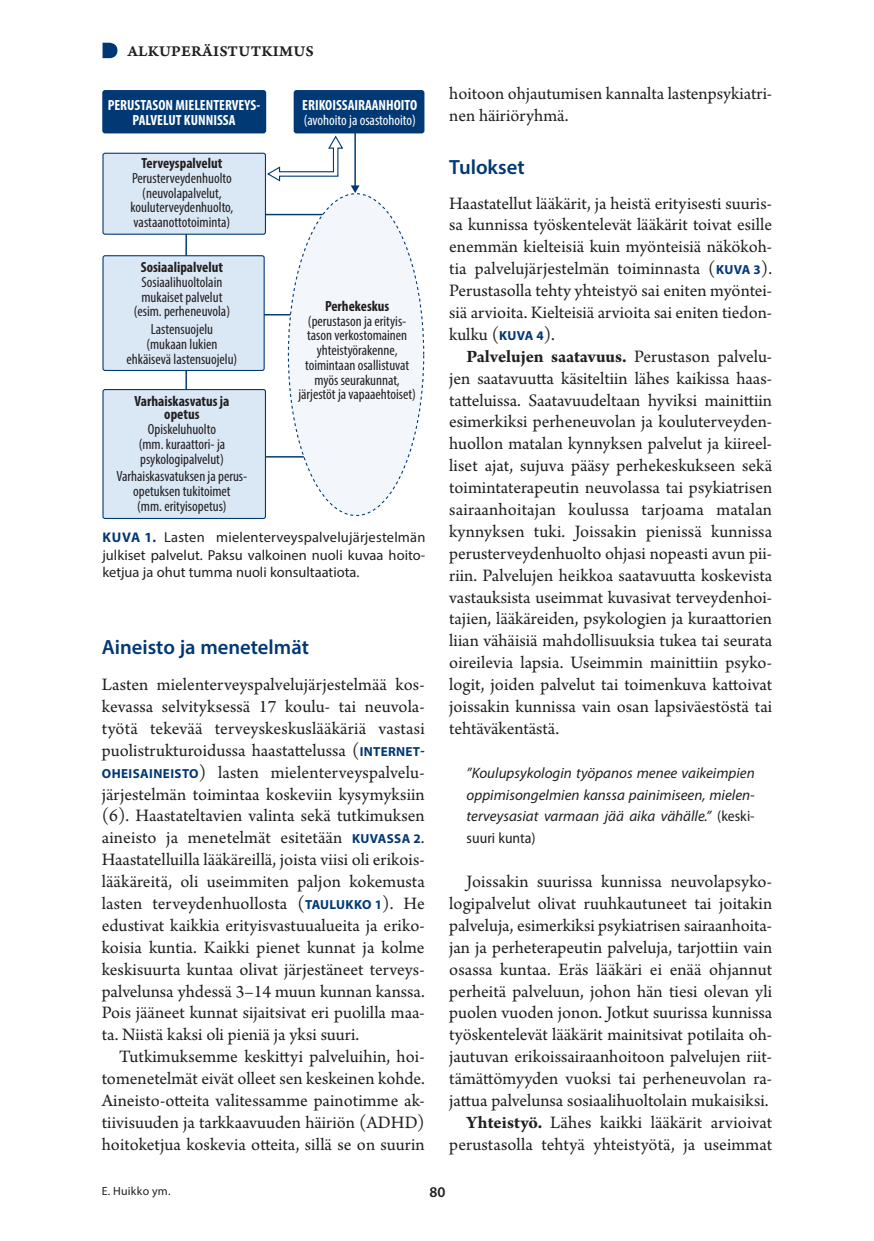
<style>
.page{position:relative;width:874px;height:1241px;background:#fff}
.page>*{position:absolute;margin:0;border:0;box-sizing:border-box;transform-origin:0 0}
.v1{font:600 20.65px "Myriad Pro";color:#013874}
.l_ei_sis{font:18.38px/21.9px "Arno Pro";color:#231f20;text-align:justify}
.vinj{font:15.75px "Arno Pro Smbd Caption";letter-spacing:.015em;color:#231f20}
.lp{font:italic 15.05px/21.9px "Myriad Pro";color:#231f20;text-align:justify}
.t1{font:600 14.88px "Myriad Pro";color:#231f20}
.t2{font:condensed 14.7px/14.7px "Myriad Pro";color:#231f20;text-align:center}
.t3{font:condensed 14.7px/14.7px "Myriad Pro";color:#fff}
.t4{font:700 condensed 14.7px/14.7px "Myriad Pro";color:#fff;text-align:center}
.t5{font:700 condensed 14.7px/13.3px "Myriad Pro";color:#231f20;text-align:center}
.kt{font:14.35px/17.5px "Myriad Pro";color:#231f20;text-align:justify}
.Ala{font:11.9px "Myriad Pro";letter-spacing:.02em;color:#231f20}
.s1{font-weight:700}
.s2{font-weight:700;font-size:14px;color:#013874}
.s3{font-family:"Myriad Pro";font-weight:700;font-size:13.12px;color:#013874}
.s4{font-style:normal;font-stretch:semi-condensed}
</style>
<div class="page">
<hr style="left:258px;top:456px;width:56px;height:1px;background:#013975">
<hr style="left:257px;top:314px;width:48px;height:1px;background:#013975">
<hr style="left:257px;top:214px;width:87px;height:1px;background:#013975">
<div style="left:288px;top:194px;width:135px;height:321px;background:#f3f7fb;border-radius:50%"></div>
<hr style="left:185px;top:220px;width:2px;height:181px;background:#013975">
<div style="left:103px;top:91px;width:162px;height:42px;background:#013975;border-radius:2px"></div>
<div style="left:102px;top:90px;width:164px;height:43px;border:1px solid #013975;border-radius:2px"></div>
<div style="left:103px;top:153px;width:162px;height:81px;background:#dae7f5;border-radius:2px"></div>
<div style="left:102px;top:153px;width:164px;height:82px;border:1px solid #013975;border-radius:2px"></div>
<div style="left:103px;top:256px;width:161px;height:114px;background:#dae7f5;border-radius:2px"></div>
<div style="left:102px;top:255px;width:162px;height:116px;border:1px solid #013975;border-radius:2px"></div>
<div style="left:103px;top:389px;width:162px;height:129px;background:#dae7f5;border-radius:2px"></div>
<div style="left:102px;top:389px;width:164px;height:130px;border:1px solid #013975;border-radius:2px"></div>
<div style="left:294px;top:91px;width:129px;height:42px;background:#013975;border-radius:2px"></div>
<div style="left:293px;top:90px;width:131px;height:43px;border:1px solid #013975;border-radius:2px"></div>
<hr style="left:354px;top:128px;width:2px;height:59px;background:#013975">
<svg style="left:350px;top:185px;width:9px;height:8px"></svg>
<svg style="left:267px;top:135px;width:77px;height:47px"></svg>
<svg style="left:102px;top:43px;width:15px;height:15px"></svg>
<p class="vinj" style="left:127px;top:41px;width:188px">ALKUPERÄISTUTKIMUS</p>
<p class="t4" style="left:108px;top:97px;width:154px">PERUSTASON MIELENTERVEYS-<br>PALVELUT KUNNISSA</p>
<p class="t3" style="left:302px;top:97px;width:116px"><span class="s1">ERIKOISSAIRAANHOITO </span>(avohoito ja osastohoito)</p>
<p class="t2" style="left:130px;top:156px;width:104px"><span class="s1">Terveyspalvelut<br></span>Perusterveydenhuolto (neuvolapalvelut, kouluterveydenhuolto, vastaanottotoiminta)</p>
<p class="t2" style="left:134px;top:260px;width:98px"><span class="s1">Sosiaalipalvelut<br></span>Sosiaalihuoltolain mukaiset palvelut (esim. perheneuvola)</p>
<p class="t2" style="left:126px;top:322px;width:112px">Lastensuojelu<br>(mukaan lukien ehkäisevä lastensuojelu)</p>
<p class="t5" style="left:134px;top:394px;width:96px">Varhaiskasvatus ja opetus</p>
<p class="t2" style="left:139px;top:421px;width:88px">Opiskeluhuolto (mm. kuraattori- ja psykologipalvelut)</p>
<p class="t2" style="left:116px;top:469px;width:132px">Varhaiskasvatuksen ja perus&shy;opetuksen tukitoimet<br>(mm. erityisopetus)</p>
<p class="t2" style="left:298px;top:298px;width:119px"><span class="s1">Perhekeskus </span>(perustason ja erityis&shy;tason verkostomainen yhteistyörakenne, toimintaan osallistuvat myös seurakunnat, järjestöt ja vapaaehtoiset)</p>
<p class="kt" style="left:102px;top:528px;width:324px"><span class="s2">KUVA 1.</span> Lasten mielenterveyspalvelujärjestelmän julkiset palvelut. Paksu valkoinen nuoli kuvaa hoito&shy;ketjua ja ohut tumma nuoli konsultaatiota.</p>
<p class="v1" style="left:102px;top:633px;width:208px">Aineisto ja menetelmät</p>
<p class="l_ei_sis" style="left:102px;top:674px;width:324px">Lasten mielenterveyspalvelujärjestelmää kos&shy;kevassa selvityksessä 17 koulu- tai neuvola&shy;työtä tekevää terveyskeskuslääkäriä vastasi puolistrukturoidussa haastattelussa (<span class="s3">INTERNET-OHEISAINEISTO</span>) lasten mielenterveyspalvelu&shy;järjestelmän toimintaa koskeviin kysymyksiin (6). Haastateltavien valinta sekä tutkimuksen aineisto ja menetelmät esitetään <span class="s3">KUVASSA 2</span>.<br>Haastatelluilla lääkäreillä, joista viisi oli erikois&shy;lääkäreitä, oli useimmiten paljon kokemusta lasten terveydenhuollosta (<span class="s3">TAULUKKO 1</span>). He edustivat kaikkia erityisvastuualueita ja eriko&shy;koisia kuntia. Kaikki pienet kunnat ja kolme keskisuurta kuntaa olivat järjestäneet terveys&shy;palvelunsa yhdessä 3–14 muun kunnan kanssa.<br>Pois jääneet kunnat sijaitsivat eri puolilla maa&shy;ta. Niistä kaksi oli pieniä ja yksi suuri.</p>
<p class="l_ei_sis" style="left:102px;top:1046px;width:324px;text-indent:17px">Tutkimuksemme keskittyi palveluihin, hoi&shy;tomenetelmät eivät olleet sen keskeinen kohde.<br>Aineisto-otteita valitessamme painotimme ak&shy;tiivisuuden ja tarkkaavuuden häiriön (ADHD) hoitoketjua koskevia otteita, sillä se on suurin</p>
<p class="l_ei_sis" style="left:449px;top:84px;width:324px">hoitoon ohjautumisen kannalta lastenpsykiatri&shy;nen häiriöryhmä.</p>
<p class="v1" style="left:449px;top:153px;width:77px">Tulokset</p>
<p class="l_ei_sis" style="left:449px;top:193px;width:324px">Haastatellut lääkärit, ja heistä erityisesti suuris&shy;sa kunnissa työskentelevät lääkärit toivat esille enemmän kielteisiä kuin myönteisiä näkökoh&shy;tia palvelujärjestelmän toiminnasta (<span class="s3">KUVA 3</span>).<br>Perustasolla tehty yhteistyö sai eniten myöntei&shy;siä arvioita. Kielteisiä arvioita sai eniten tiedon&shy;kulku (<span class="s3">KUVA 4</span>).</p>
<p class="l_ei_sis" style="left:449px;top:346px;width:324px;text-indent:17px"><span class="s1">Palvelujen saatavuus.</span> Perustason palvelu&shy;jen saatavuutta käsiteltiin lähes kaikissa haas&shy;tatteluissa. Saatavuudeltaan hyviksi mainittiin esimerkiksi perheneuvolan ja kouluterveyden&shy;huollon matalan kynnyksen palvelut ja kiireel&shy;liset ajat, sujuva pääsy perhekeskukseen sekä toimintaterapeutin neuvolassa tai psykiatrisen sairaanhoitajan koulussa tarjoama matalan kynnyksen tuki. Joissakin pienissä kunnissa perusterveydenhuolto ohjasi nopeasti avun pii&shy;riin. Palvelujen heikkoa saatavuutta koskevista vastauksista useimmat kuvasivat terveydenhoi&shy;tajien, lääkäreiden, psykologien ja kuraattorien liian vähäisiä mahdollisuuksia tukea tai seurata oireilevia lapsia. Useimmin mainittiin psyko&shy;logit, joiden palvelut tai toimenkuva kattoivat joissakin kunnissa vain osan lapsiväestöstä tai tehtäväkentästä.</p>
<p class="lp" style="left:466px;top:761px;width:289px">”Koulupsykologin työpanos menee vaikeimpien oppimisongelmien kanssa painimiseen, mielen&shy;terveysasiat varmaan jää aika vähälle.” <span class="s4">(keski&shy;suuri kunta)</span></p>
<p class="l_ei_sis" style="left:449px;top:871px;width:324px;text-indent:17px">Joissakin suurissa kunnissa neuvolapsyko&shy;logipalvelut olivat ruuhkautuneet tai joitakin palveluja, esimerkiksi psykiatrisen sairaanhoita&shy;jan ja perheterapeutin palveluja, tarjottiin vain osassa kuntaa. Eräs lääkäri ei enää ohjannut perheitä palveluun, johon hän tiesi olevan yli puolen vuoden jonon. Jotkut suurissa kunnissa työskentelevät lääkärit mainitsivat potilaita oh&shy;jautuvan erikoissairaanhoitoon palvelujen riit&shy;tämättömyyden vuoksi tai perheneuvolan ra&shy;jattua palvelunsa sosiaalihuoltolain mukaisiksi.</p>
<p class="l_ei_sis" style="left:449px;top:1112px;width:324px;text-align:right"><span class="s1">Yhteistyö.</span> Lähes kaikki lääkärit arvioivat perustasolla tehtyä yhteistyötä, ja useimmat</p>
<p class="Ala" style="left:102px;top:1183px;width:70px">E. Huikko ym.</p>
<p class="t1" style="left:429px;top:1182px;width:17px">80</p>
</div>
